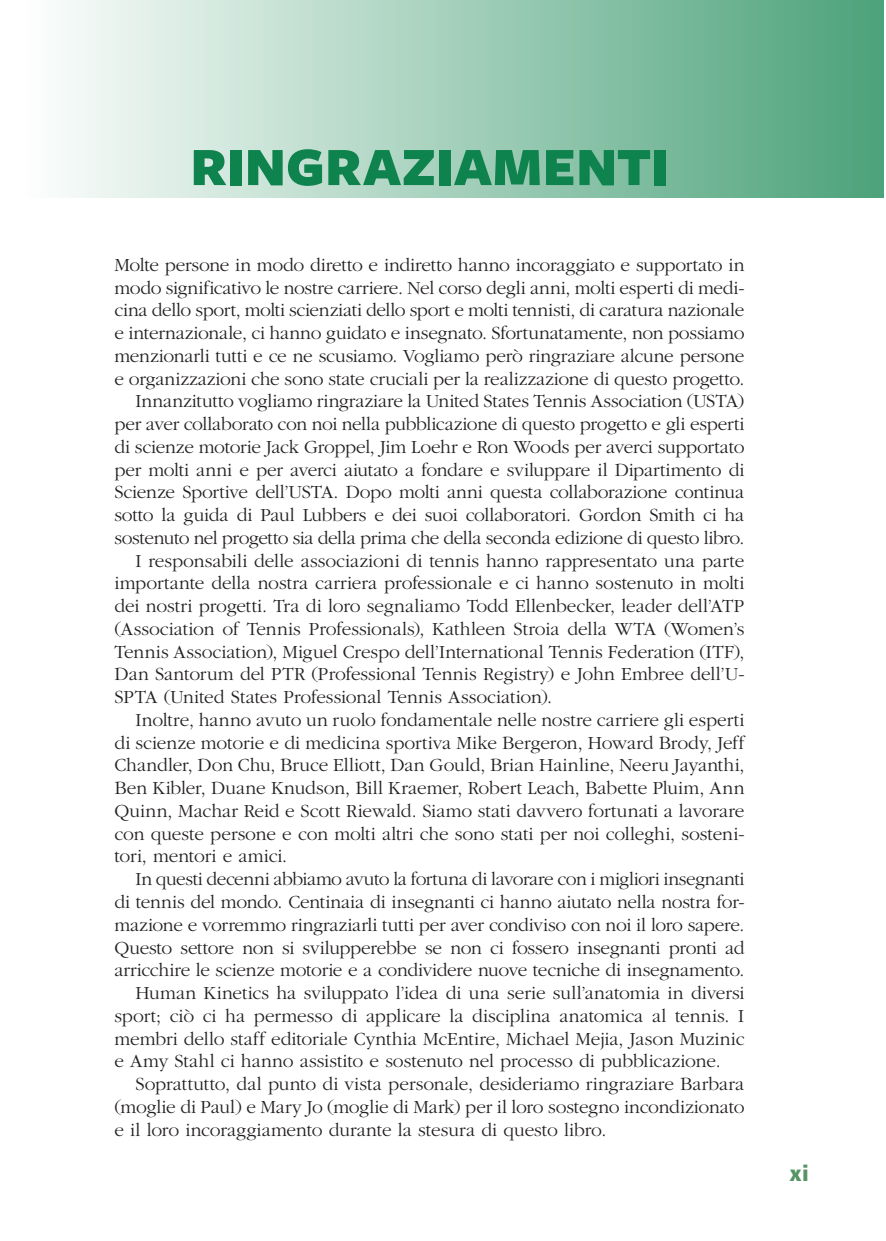
<style>
.page{position:relative;width:886px;height:1241px;background:#fff}
.page>*{position:absolute;margin:0;border:0;box-sizing:border-box;transform-origin:0 0}
.t1{font:900 56px "Freight Sans Pro";letter-spacing:.005em;color:#0f834d}
.t2{font:900 22.75px "Univers LT Std";color:#569467;scale:.9 1}
.t3{font:300 19.25px "Garamond LT";letter-spacing:-.01em;color:#231f20}
</style>
<div class="page">
<div style="left:25px;top:0;width:858px;height:198px;background:linear-gradient(to right,#fdfefd,#4ca27a)"></div>
<h1 class="t1" style="left:191px;top:128px;width:479px">RINGRAZIAMENTI</h1>
<p class="t3" style="left:114px;top:255px;width:631px">Molte persone in modo diretto e indiretto hanno incoraggiato e supportato in</p>
<p class="t3" style="left:114px;top:277px;width:631px">modo significativo le nostre carriere. Nel corso degli anni, molti esperti di medi-</p>
<p class="t3" style="left:114px;top:300px;width:631px">cina dello sport, molti scienziati dello sport e molti tennisti, di caratura nazionale</p>
<p class="t3" style="left:114px;top:323px;width:632px">e internazionale, ci hanno guidato e insegnato. Sfortunatamente, non possiamo</p>
<p class="t3" style="left:114px;top:346px;width:632px">menzionarli tutti e ce ne scusiamo. Vogliamo però ringraziare alcune persone</p>
<p class="t3" style="left:114px;top:368px;width:631px">e organizzazioni che sono state cruciali per la realizzazione di questo progetto.</p>
<p class="t3" style="left:135px;top:391px;width:611px">Innanzitutto vogliamo ringraziare la United States Tennis Association (USTA)</p>
<p class="t3" style="left:114px;top:414px;width:631px">per aver collaborato con noi nella pubblicazione di questo progetto e gli esperti</p>
<p class="t3" style="left:114px;top:437px;width:632px">di scienze motorie Jack Groppel, Jim Loehr e Ron Woods per averci supportato</p>
<p class="t3" style="left:114px;top:459px;width:631px">per molti anni e per averci aiutato a fondare e sviluppare il Dipartimento di</p>
<p class="t3" style="left:114px;top:482px;width:632px">Scienze Sportive dell’USTA. Dopo molti anni questa collaborazione continua</p>
<p class="t3" style="left:114px;top:505px;width:631px">sotto la guida di Paul Lubbers e dei suoi collaboratori. Gordon Smith ci ha</p>
<p class="t3" style="left:114px;top:528px;width:631px">sostenuto nel progetto sia della prima che della seconda edizione di questo libro.</p>
<p class="t3" style="left:135px;top:550px;width:610px">I responsabili delle associazioni di tennis hanno rappresentato una parte</p>
<p class="t3" style="left:114px;top:573px;width:632px">importante della nostra carriera professionale e ci hanno sostenuto in molti</p>
<p class="t3" style="left:114px;top:596px;width:631px">dei nostri progetti. Tra di loro segnaliamo Todd Ellenbecker, leader dell’ATP</p>
<p class="t3" style="left:114px;top:619px;width:631px">(Association of Tennis Professionals), Kathleen Stroia della WTA (Women’s</p>
<p class="t3" style="left:114px;top:641px;width:631px">Tennis Association), Miguel Crespo dell’International Tennis Federation (ITF),</p>
<p class="t3" style="left:114px;top:664px;width:631px">Dan Santorum del PTR (Professional Tennis Registry) e John Embree dell’U-</p>
<p class="t3" style="left:114px;top:687px;width:439px">SPTA (United States Professional Tennis Association).</p>
<p class="t3" style="left:135px;top:710px;width:611px">Inoltre, hanno avuto un ruolo fondamentale nelle nostre carriere gli esperti</p>
<p class="t3" style="left:114px;top:732px;width:631px">di scienze motorie e di medicina sportiva Mike Bergeron, Howard Brody, Jeff</p>
<p class="t3" style="left:114px;top:755px;width:632px">Chandler, Don Chu, Bruce Elliott, Dan Gould, Brian Hainline, Neeru Jayanthi,</p>
<p class="t3" style="left:114px;top:778px;width:631px">Ben Kibler, Duane Knudson, Bill Kraemer, Robert Leach, Babette Pluim, Ann</p>
<p class="t3" style="left:114px;top:801px;width:631px">Quinn, Machar Reid e Scott Riewald. Siamo stati davvero fortunati a lavorare</p>
<p class="t3" style="left:114px;top:823px;width:631px">con queste persone e con molti altri che sono stati per noi colleghi, sosteni-</p>
<p class="t3" style="left:114px;top:846px;width:174px">tori, mentori e amici.</p>
<p class="t3" style="left:135px;top:869px;width:611px">In questi decenni abbiamo avuto la fortuna di lavorare con i migliori insegnanti</p>
<p class="t3" style="left:114px;top:892px;width:631px">di tennis del mondo. Centinaia di insegnanti ci hanno aiutato nella nostra for-</p>
<p class="t3" style="left:114px;top:914px;width:632px">mazione e vorremmo ringraziarli tutti per aver condiviso con noi il loro sapere.</p>
<p class="t3" style="left:114px;top:937px;width:632px">Questo settore non si svilupperebbe se non ci fossero insegnanti pronti ad</p>
<p class="t3" style="left:114px;top:960px;width:631px">arricchire le scienze motorie e a condividere nuove tecniche di insegnamento.</p>
<p class="t3" style="left:135px;top:983px;width:611px">Human Kinetics ha sviluppato l’idea di una serie sull’anatomia in diversi</p>
<p class="t3" style="left:114px;top:1005px;width:631px">sport; ciò ci ha permesso di applicare la disciplina anatomica al tennis. I</p>
<p class="t3" style="left:114px;top:1028px;width:632px">membri dello staff editoriale Cynthia McEntire, Michael Mejia, Jason Muzinic</p>
<p class="t3" style="left:114px;top:1051px;width:608px">e Amy Stahl ci hanno assistito e sostenuto nel processo di pubblicazione.</p>
<p class="t3" style="left:135px;top:1074px;width:610px">Soprattutto, dal punto di vista personale, desideriamo ringraziare Barbara</p>
<p class="t3" style="left:114px;top:1096px;width:632px">(moglie di Paul) e Mary Jo (moglie di Mark) per il loro sostegno incondizionato</p>
<p class="t3" style="left:114px;top:1119px;width:493px">e il loro incoraggiamento durante la stesura di questo libro.</p>
<p class="t2" style="left:789px;top:1158px;width:23px">xi</p>
</div>
